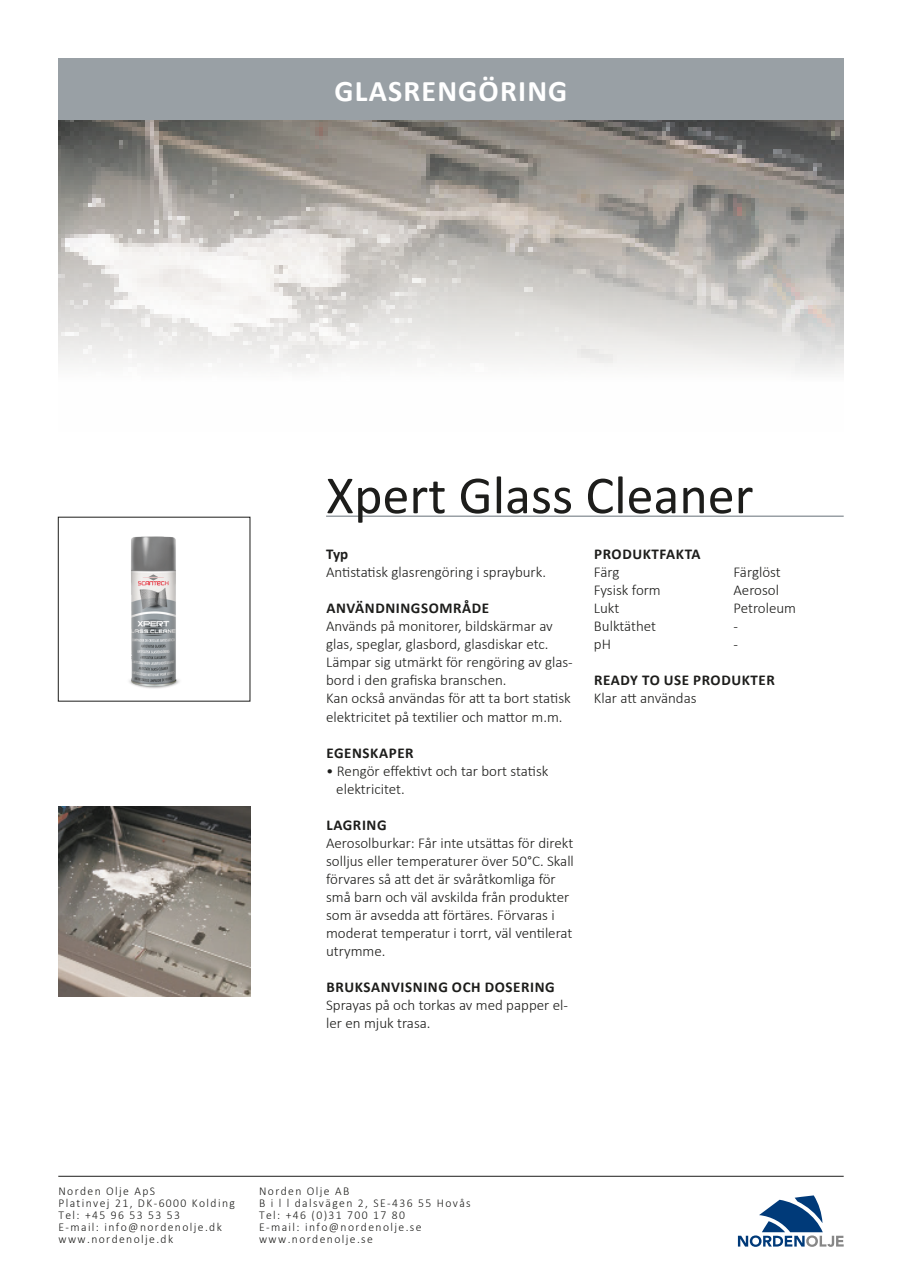
<style>
.page{position:relative;width:902px;height:1272px;background:#fff}
.page>*{position:absolute;margin:0;border:0;box-sizing:border-box;transform-origin:0 0}
.t1{font:54px "Calibri";color:#1d1d1b}
.t2{font:700 30px "Calibri";letter-spacing:.04em;color:#fff}
.t3{font:300 15px/18px "Calibri";color:#1d1d1b}
.t4{font:700 15px "Calibri";letter-spacing:.04em;color:#1d1d1b}
.t5{font:300 12px/12px "Calibri";letter-spacing:.12em;color:#1d1d1b}
</style>
<div class="page">
<hr style="left:326px;top:515px;width:517px;height:2px;background:#99a0a5">
<img style="left:129px;top:536px;width:51px;height:153px">
<img style="left:58px;top:120px;width:785px;height:253px">
<div style="left:58px;top:58px;width:785px;height:62px;background:#99a0a5"></div>
<hr style="left:58px;top:1175px;width:785px;height:1px;background:#1d1d1b">
<svg style="left:737px;top:1195px;width:106px;height:51px"></svg>
<img style="left:58px;top:806px;width:192px;height:190px">
<h2 class="t2" style="left:334px;top:70px;width:234px">GLASRENGÖRING</h2>
<h1 class="t1" style="left:326px;top:457px;width:429px">Xpert Glass Cleaner</h1>
<p class="t4" style="left:326px;top:544px;width:24px">Typ</p>
<p class="t3" style="left:326px;top:563px;width:221px">Antistatisk glasrengöring i sprayburk.</p>
<p class="t4" style="left:326px;top:598px;width:164px">ANVÄNDNINGSOMRÅDE</p>
<p class="t3" style="left:326px;top:617px;width:248px">Används på monitorer, bildskärmar av glas, speglar, glasbord, glasdiskar etc.<br>Lämpar sig utmärkt för rengöring av glas&shy;bord i den grafiska branschen.<br>Kan också användas för att ta bort statisk elektricitet på textilier och mattor m.m.</p>
<p class="t4" style="left:326px;top:742px;width:89px">EGENSKAPER</p>
<p class="t3" style="left:336px;top:761px;width:214px;text-indent:-10px">• Rengör effektivt och tar bort statisk elektricitet.</p>
<p class="t4" style="left:326px;top:814px;width:62px">LAGRING</p>
<p class="t3" style="left:326px;top:833px;width:249px">Aerosolburkar: Får inte utsättas för direkt solljus eller temperaturer över 50°C. Skall förvares så att det är svåråtkomliga för små barn och väl avskilda från produkter som är avsedda att förtäres. Förvaras i moderat temperatur i torrt, väl ventilerat utrymme.</p>
<p class="t4" style="left:326px;top:976px;width:230px">BRUKSANVISNING OCH DOSERING</p>
<p class="t3" style="left:326px;top:995px;width:243px">Sprayas på och torkas av med papper el&shy;ler en mjuk trasa.</p>
<p class="t4" style="left:594px;top:544px;width:108px">PRODUKTFAKTA</p>
<p class="t3" style="left:594px;top:563px;width:27px">Färg</p>
<p class="t3" style="left:733px;top:563px;width:49px">Färglöst</p>
<p class="t3" style="left:594px;top:581px;width:68px">Fysisk form</p>
<p class="t3" style="left:733px;top:581px;width:47px">Aerosol</p>
<p class="t3" style="left:594px;top:599px;width:27px">Lukt</p>
<p class="t3" style="left:733px;top:599px;width:64px">Petroleum</p>
<p class="t3" style="left:594px;top:617px;width:64px">Bulktäthet</p>
<p class="t3" style="left:733px;top:617px;width:6px">-</p>
<p class="t3" style="left:594px;top:635px;width:19px">pH</p>
<p class="t3" style="left:733px;top:635px;width:6px">-</p>
<p class="t4" style="left:594px;top:670px;width:182px">READY TO USE PRODUKTER</p>
<p class="t3" style="left:594px;top:689px;width:104px">Klar att användas</p>
<p class="t5" style="left:58px;top:1184px;width:178px">Norden Olje ApS<br>Platinvej 21, DK-6000 Kolding<br>Tel: +45 96 53 53 53<br>E-mail: info@nordenolje.dk www.nordenolje.dk</p>
<p class="t5" style="left:259px;top:1184px;width:213px">Norden Olje AB<br>B i l l dalsvägen 2, SE-436 55 Hovås<br>Tel: +46 (0)31 700 17 80<br>E-mail: info@nordenolje.se www.nordenolje.se</p>
</div>
